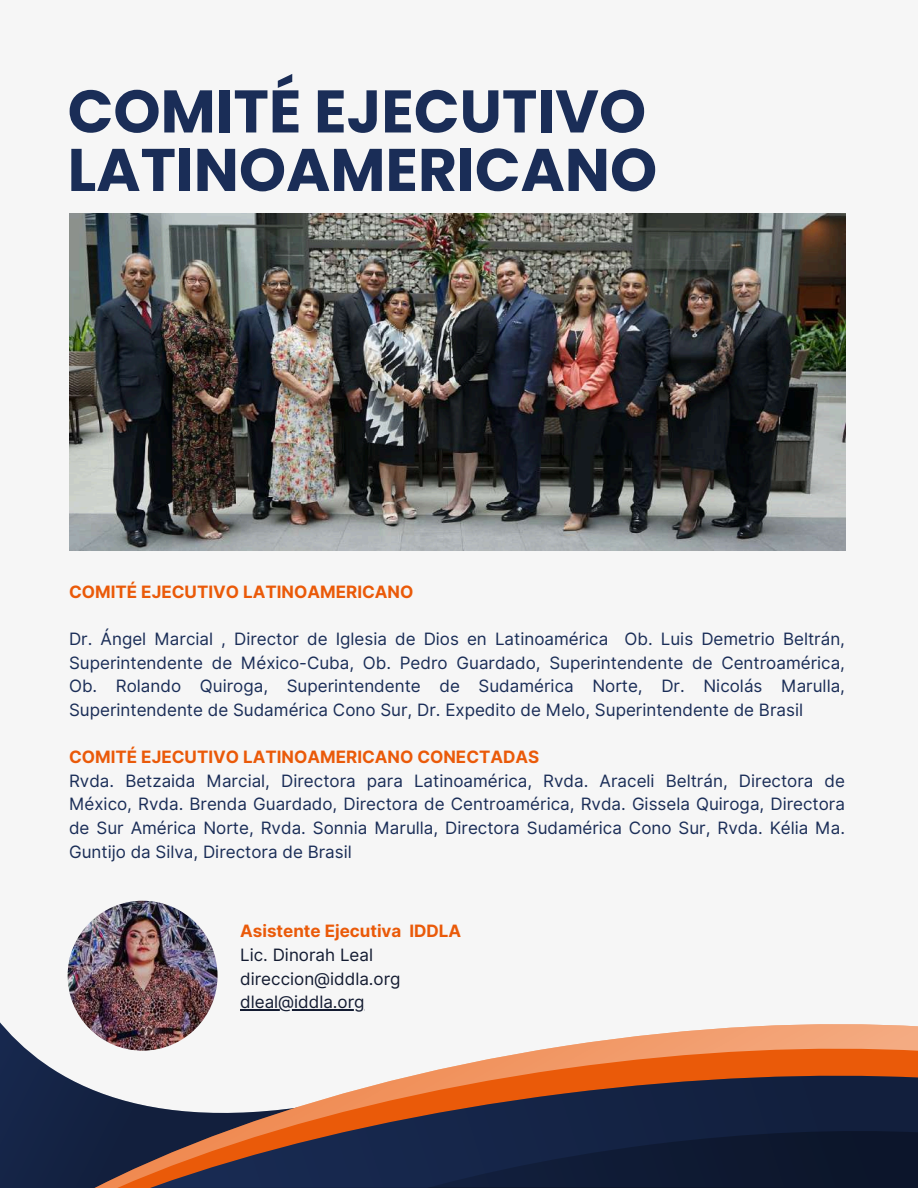
<style>
.page{position:relative;width:918px;height:1188px;background:#f6f6f6}
.page>*{position:absolute;margin:0;border:0;box-sizing:border-box;transform-origin:0 0}
.t1{font:700 60px/58.5px "Poppins";color:#1a2d57}
.t2{font:16.95px/23.7px "Inter";color:#1a2d57;text-align:justify}
.t3{font:700 16.95px "Inter";color:#ea5a09}
.t4{font:16.95px/23.7px "Inter";color:#131b31}
</style>
<div class="page">
<svg style="left:0;top:1024px;width:918px;height:21px"></svg>
<svg style="left:0;top:1045px;width:918px;height:28px"></svg>
<svg style="left:0;top:1075px;width:918px;height:113px;background:#614f55"></svg>
<svg style="left:181px;top:1131px;width:737px;height:57px;background:#22253b"></svg>
<img style="left:69px;top:213px;width:776px;height:338px">
<img style="left:68px;top:901px;width:150px;height:150px;border-radius:50%">
<hr style="left:240px;top:1009px;width:125px;height:1px;background:#131b31">
<h1 class="t1" style="left:68px;top:82px;width:591px">COMITÉ EJECUTIVO<br>LATINOAMERICANO</h1>
<p class="t3" style="left:69px;top:582px;width:346px">COMITÉ EJECUTIVO LATINOAMERICANO</p>
<p class="t2" style="left:69px;top:627px;width:778px">Dr. Ángel Marcial , Director de Iglesia de Dios en Latinoamérica Ob. Luis Demetrio Beltrán, Superintendente de México-Cuba, Ob. Pedro Guardado, Superintendente de Centroamérica, Ob. Rolando Quiroga, Superintendente de Sudamérica Norte, Dr. Nicolás Marulla, Superintendente de Sudamérica Cono Sur, Dr. Expedito de Melo, Superintendente de Brasil</p>
<p class="t3" style="left:69px;top:747px;width:472px">COMITÉ EJECUTIVO LATINOAMERICANO CONECTADAS</p>
<p class="t2" style="left:69px;top:769px;width:778px">Rvda. Betzaida Marcial, Directora para Latinoamérica, Rvda. Araceli Beltrán, Directora de México, Rvda. Brenda Guardado, Directora de Centroamérica, Rvda. Gissela Quiroga, Directora de Sur América Norte, Rvda. Sonnia Marulla, Directora Sudamérica Cono Sur, Rvda. Kélia Ma.<br>Guntijo da Silva, Directora de Brasil</p>
<p class="t3" style="left:240px;top:921px;width:223px">Asistente Ejecutiva IDDLA</p>
<p class="t4" style="left:240px;top:943px;width:162px">Lic. Dinorah Leal direccion@iddla.org dleal@iddla.org</p>
</div>
